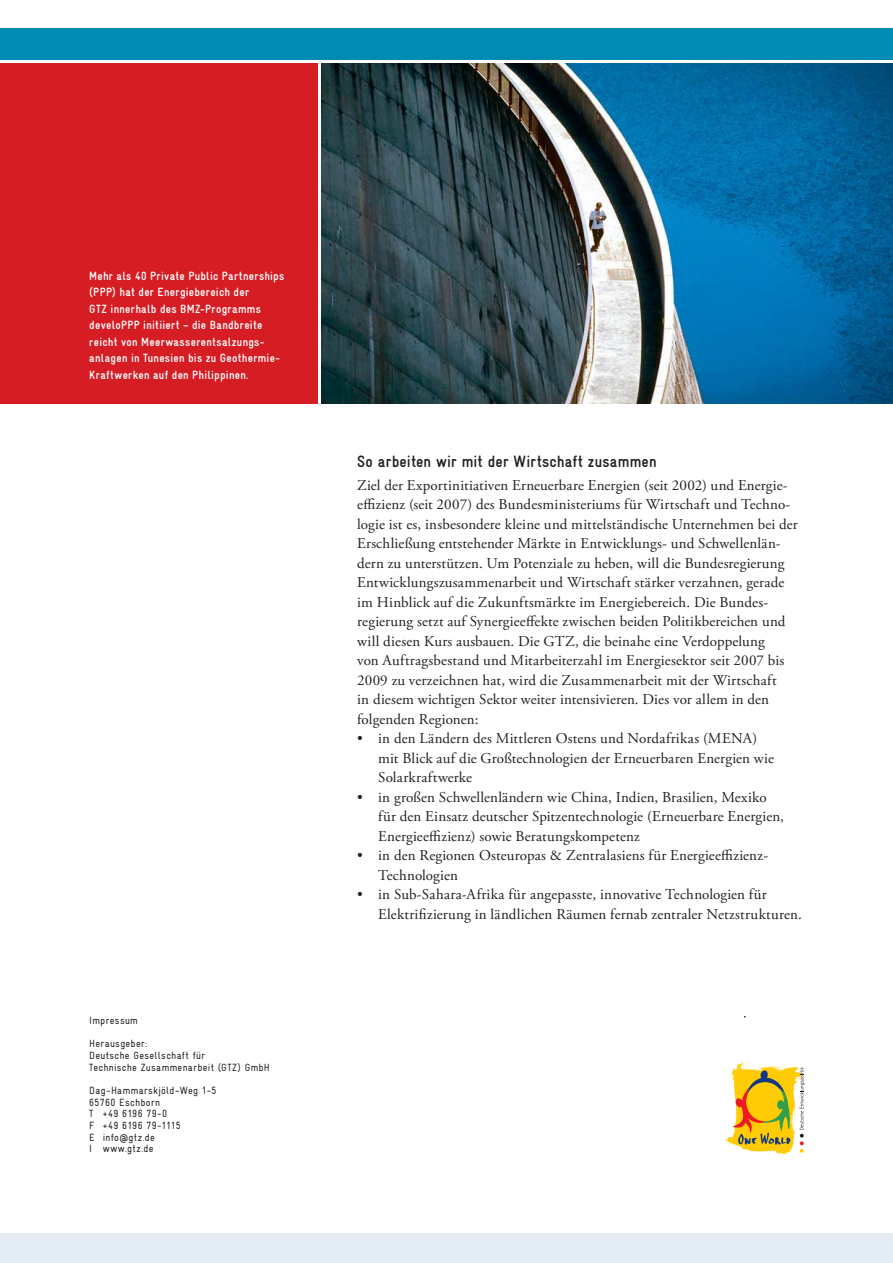
<style>
.page{position:relative;width:893px;height:1263px;background:#fff}
.page>*{position:absolute;margin:0;border:0;box-sizing:border-box;transform-origin:0 0}
.t1{font:700 condensed 16.5px "Gravur";letter-spacing:.01em;color:#231f20}
.t2{font:15px/19.5px "Adobe Garamond Pro";letter-spacing:.01em;color:#231f20}
.t3{font:700 condensed 12px/16.5px "Gravur";letter-spacing:.025em;color:#fff}
.t4{font:condensed 10.5px/11.7px "Gravur";letter-spacing:.03em;color:#231f20}
</style>
<div class="page">
<div style="left:0;top:28px;width:893px;height:32px;background:#008bb5"></div>
<div style="left:0;top:1233px;width:893px;height:30px;background:#e3ecf2"></div>
<img style="left:322px;top:63px;width:571px;height:340px">
<div style="left:0;top:63px;width:317px;height:340px;background:#d71d24"></div>
<svg style="left:726px;top:1062px;width:79px;height:93px"></svg>
<p class="t3" style="left:89px;top:269px;width:197px">Mehr als 40 Private Public Partnerships (PPP) hat der Energiebereich der<br>GTZ innerhalb des BMZ-Programms develoPPP initiiert – die Bandbreite reicht von Meerwasserentsalzungs&shy;anlagen in Tunesien bis zu Geothermie-Kraftwerken auf den Philippinen.</p>
<p class="t4" style="left:89px;top:1015px;width:50px">Impressum</p>
<p class="t4" style="left:89px;top:1039px;width:182px">Herausgeber:<br>Deutsche Gesellschaft für<br>Technische Zusammenarbeit (GTZ) GmbH</p>
<p class="t4" style="left:89px;top:1085px;width:129px">Dag-Hammarskjöld-Weg 1-5<br>65760 Eschborn<br>T +49 6196 79-0<br>F +49 6196 79-1115<br>E info@gtz.de<br>I www.gtz.de</p>
<p class="t1" style="left:357px;top:455px;width:301px">So arbeiten wir mit der Wirtschaft zusammen</p>
<p class="t2" style="left:357px;top:476px;width:442px">Ziel der Exportinitiativen Erneuerbare Energien (seit 2002) und Energie&shy;effizienz (seit 2007) des Bundesministeriums für Wirtschaft und Techno&shy;logie ist es, insbesondere kleine und mittelständische Unternehmen bei der Erschließung entstehender Märkte in Entwicklungs- und Schwellenlän&shy;dern zu unterstützen. Um Potenziale zu heben, will die Bundesregierung Entwicklungszusammenarbeit und Wirtschaft stärker verzahnen, gerade im Hinblick auf die Zukunftsmärkte im Energiebereich. Die Bundes&shy;regierung setzt auf Synergieeffekte zwischen beiden Politikbereichen und will diesen Kurs ausbauen. Die GTZ, die beinahe eine Verdoppelung<br>von Auftragsbestand und Mitarbeiterzahl im Energiesektor seit 2007 bis 2009 zu verzeichnen hat, wird die Zusammenarbeit mit der Wirtschaft<br>in diesem wichtigen Sektor weiter intensivieren. Dies vor allem in den folgenden Regionen:</p>
<p class="t2" style="left:378px;top:730px;width:397px;text-indent:-21px">• in den Ländern des Mittleren Ostens und Nordafrikas (MENA) mit Blick auf die Großtechnologien der Erneuerbaren Energien wie<br>Solarkraftwerke</p>
<p class="t2" style="left:378px;top:788px;width:407px;text-indent:-21px">• in großen Schwellenländern wie China, Indien, Brasilien, Mexiko für den Einsatz deutscher Spitzentechnologie (Erneuerbare Energien,<br>Energieeffizienz) sowie Beratungskompetenz</p>
<p class="t2" style="left:378px;top:847px;width:391px;text-indent:-21px">• in den Regionen Osteuropas &amp; Zentralasiens für Energieeffizienz-<br>Technologien</p>
<p class="t2" style="left:378px;top:886px;width:425px;text-indent:-21px">• in Sub-Sahara-Afrika für angepasste, innovative Technologien für<br>Elektrifizierung in ländlichen Räumen fernab zentraler Netzstrukturen.</p>
</div>
